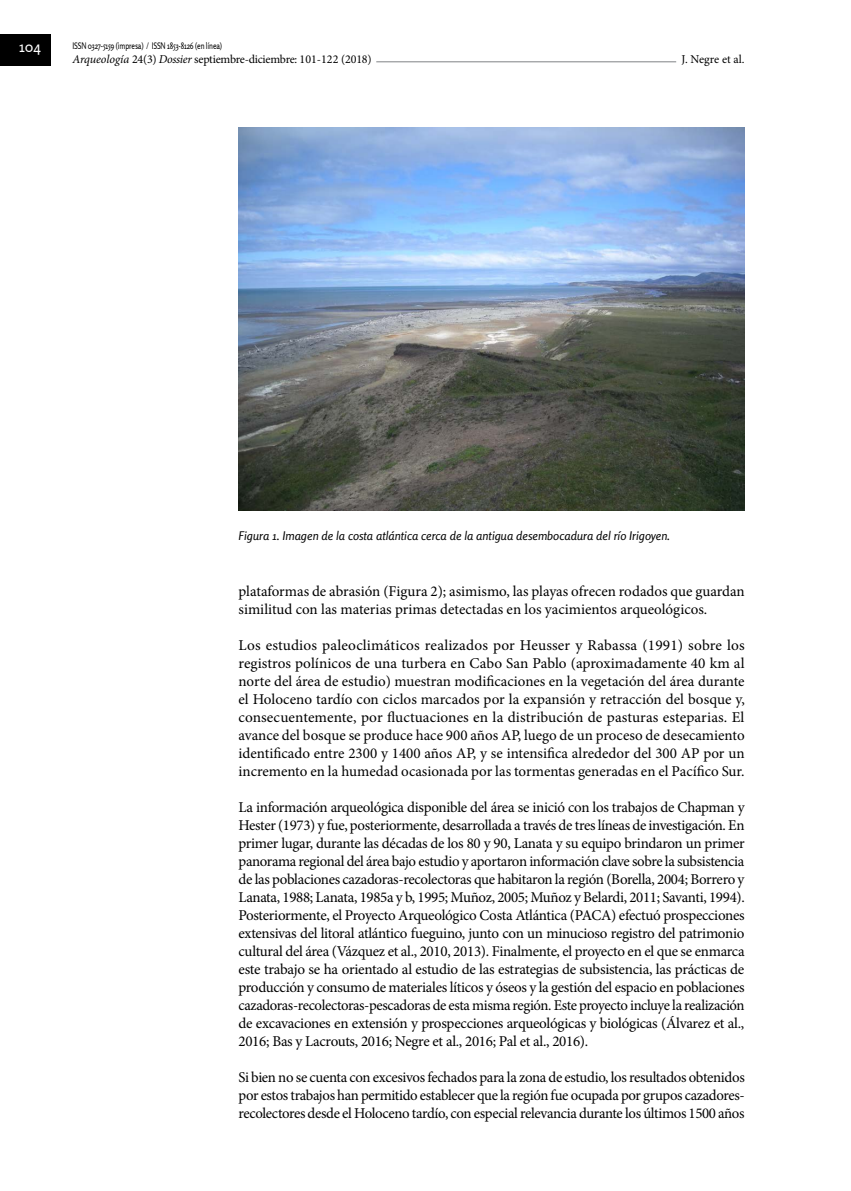
<style>
.page{position:relative;width:851px;height:1191px;background:#fff}
.page>*{position:absolute;margin:0;border:0;box-sizing:border-box;transform-origin:0 0}
.t1{font:15px/18px "Minion Pro";letter-spacing:-.005em;color:#000;text-align:justify}
.t2{font:15px "Rosario";color:#fff}
.t3{font:italic 12px "Rosario";color:#000}
.t4{font:12px "Minion Pro";letter-spacing:-.02em;color:#000}
.t5{font:12px "Minion Pro";color:#000}
.t6{font:9px "Rosario";letter-spacing:-.02em;color:#000;scale:.8 1}
.s1{font-style:italic}
</style>
<div class="page">
<hr style="left:204px;top:61px;width:529px;height:1px;background:#808285">
<div style="left:72px;top:53px;width:304px;height:15px;background:#fff"></div>
<div style="left:0;top:35px;width:50px;height:31px;background:#000"></div>
<div style="left:676px;top:52px;width:68px;height:15px;background:#fff"></div>
<img style="left:238px;top:128px;width:506px;height:382px">
<p class="t2" style="left:19px;top:38px;width:23px">104</p>
<p class="t6" style="left:72px;top:40px;width:188px">ISSN 0327-5159 (impresa) / ISSN 1853-8126 (en línea)</p>
<p class="t4" style="left:72px;top:52px;width:300px"><span class="s1">Arqueología</span> 24(3) <span class="s1">Dossier</span> septiembre-diciembre: 101-122 (2018)</p>
<p class="t5" style="left:681px;top:51px;width:64px">J. Negre et al.</p>
<p class="t3" style="left:238px;top:529px;width:433px">Figura 1. Imagen de la costa atlántica cerca de la antigua desembocadura del río Irigoyen.</p>
<p class="t1" style="left:238px;top:582px;width:507px">plataformas de abrasión (Figura 2); asimismo, las playas ofrecen rodados que guardan similitud con las materias primas detectadas en los yacimientos arqueológicos.</p>
<p class="t1" style="left:238px;top:636px;width:507px">Los estudios paleoclimáticos realizados por Heusser y Rabassa (1991) sobre los registros polínicos de una turbera en Cabo San Pablo (aproximadamente 40 km al norte del área de estudio) muestran modificaciones en la vegetación del área durante el Holoceno tardío con ciclos marcados por la expansión y retracción del bosque y, consecuentemente, por fluctuaciones en la distribución de pasturas esteparias. El avance del bosque se produce hace 900 años AP, luego de un proceso de desecamiento identificado entre 2300 y 1400 años AP, y se intensifica alrededor del 300 AP por un incremento en la humedad ocasionada por las tormentas generadas en el Pacífico Sur.</p>
<p class="t1" style="left:238px;top:798px;width:507px">La información arqueológica disponible del área se inició con los trabajos de Chapman y Hester (1973) y fue, posteriormente, desarrollada a través de tres líneas de investigación. En primer lugar, durante las décadas de los 80 y 90, Lanata y su equipo brindaron un primer panorama regional del área bajo estudio y aportaron información clave sobre la subsistencia de las poblaciones cazadoras-recolectoras que habitaron la región (Borella, 2004; Borrero y Lanata, 1988; Lanata, 1985a y b, 1995; Muñoz, 2005; Muñoz y Belardi, 2011; Savanti, 1994).<br>Posteriormente, el Proyecto Arqueológico Costa Atlántica (PACA) efectuó prospecciones extensivas del litoral atlántico fueguino, junto con un minucioso registro del patrimonio cultural del área (Vázquez et al., 2010, 2013). Finalmente, el proyecto en el que se enmarca este trabajo se ha orientado al estudio de las estrategias de subsistencia, las prácticas de producción y consumo de materiales líticos y óseos y la gestión del espacio en poblaciones cazadoras-recolectoras-pescadoras de esta misma región. Este proyecto incluye la realización de excavaciones en extensión y prospecciones arqueológicas y biológicas (Álvarez et al., 2016; Bas y Lacrouts, 2016; Negre et al., 2016; Pal et al., 2016).</p>
<p class="t1" style="left:238px;top:1068px;width:507px">Si bien no se cuenta con excesivos fechados para la zona de estudio, los resultados obtenidos por estos trabajos han permitido establecer que la región fue ocupada por grupos cazadores&shy;recolectores desde el Holoceno tardío, con especial relevancia durante los últimos 1500 años</p>
</div>
